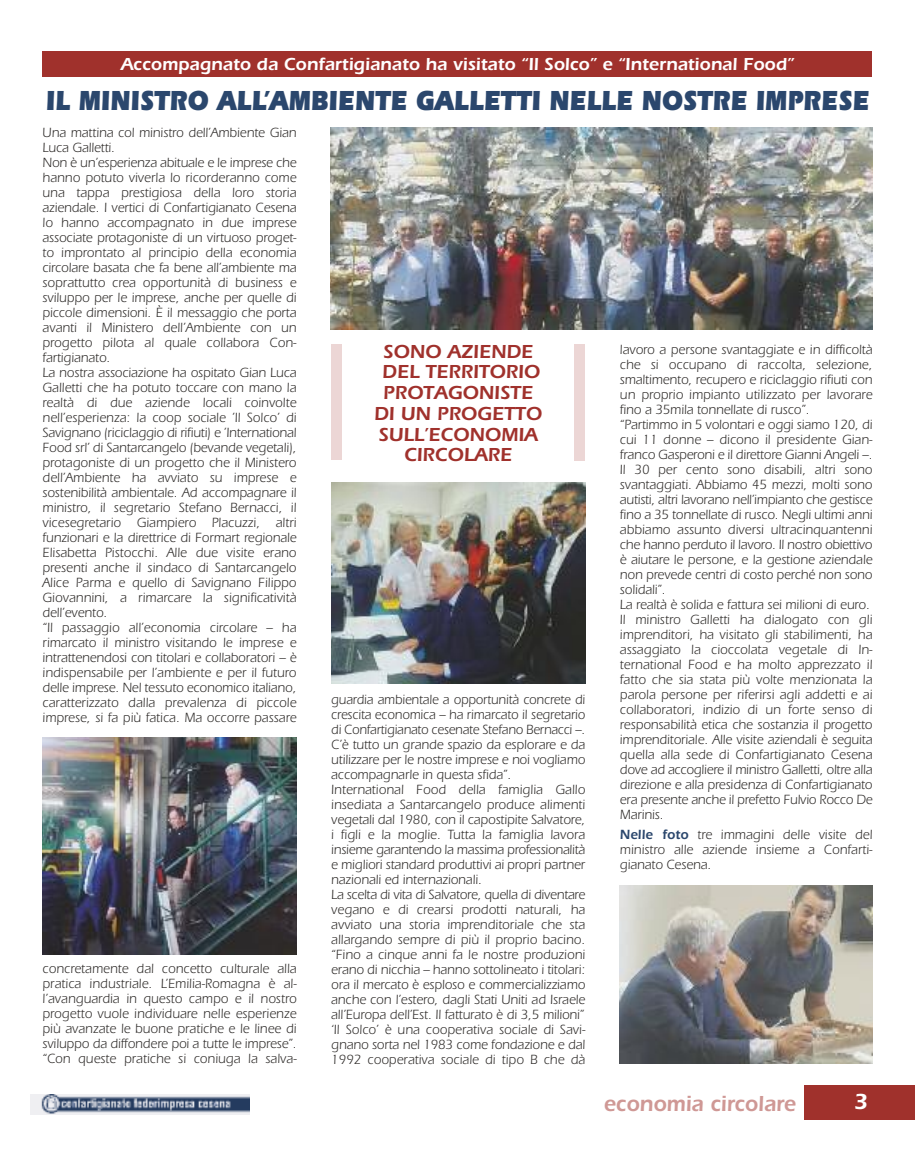
<style>
.page{position:relative;width:915px;height:1149px;background:#fff}
.page>*{position:absolute;margin:0;border:0;box-sizing:border-box;transform-origin:0 0}
.t1{font:900 28.5px "Itc Eras";color:#2b476d;scale:.82 1}
.t2{font:600 22.5px "Itc Eras";color:#cf9895;scale:.95 1}
.t3{font:600 22.5px "Itc Eras";color:#fff}
.t4{font:600 19.5px/20.7px "Itc Eras";color:#a0312c;text-align:center}
.t5{font:600 18px "Itc Eras";color:#fff}
.t6{font:13.8px/15px "Itc Eras";letter-spacing:.005em;color:#2c2927;scale:.95 1}
.t7{font:13.8px/15px "Itc Eras";letter-spacing:.005em;color:#2c2927;scale:.93 1}
.s1{font-weight:600;color:#2b476d}
</style>
<div class="page">
<div style="left:804px;top:1084px;width:110px;height:34px;background:#a0312c"></div>
<img style="left:31px;top:1094px;width:218px;height:20px">
<div style="left:43px;top:51px;width:829px;height:26px;background:#a0312c"></div>
<img style="left:330px;top:128px;width:542px;height:201px">
<div style="left:331px;top:344px;width:11px;height:116px;background:#ecd6d5"></div>
<div style="left:574px;top:344px;width:11px;height:117px;background:#ecd6d5"></div>
<img style="left:619px;top:885px;width:253px;height:178px">
<img style="left:43px;top:737px;width:253px;height:217px">
<img style="left:331px;top:482px;width:254px;height:201px">
<h3 class="t5" style="left:121px;top:57px;width:674px">Accompagnato da Confartigianato ha visitato “Il Solco” e “International Food”</h3>
<h1 class="t1" style="left:46px;top:91px;width:1005px">IL MINISTRO ALL’AMBIENTE GALLETTI NELLE NOSTRE IMPRESE</h1>
<p class="t6" style="left:43px;top:126px;width:269px">Una mattina col ministro dell’Ambiente Gian Luca Galletti.<br>Non è un’esperienza abituale e le imprese che hanno potuto viverla lo ricorderanno come una tappa prestigiosa della loro storia aziendale. I vertici di Confartigianato Cesena lo hanno accompagnato in due imprese associate protagoniste di un virtuoso proget&shy;to improntato al principio della economia circolare basata che fa bene all’ambiente ma soprattutto crea opportunità di business e sviluppo per le imprese, anche per quelle di piccole dimensioni. È il messaggio che porta avanti il Ministero dell’Ambiente con un progetto pilota al quale collabora Con&shy;fartigianato.<br>La nostra associazione ha ospitato Gian Luca Galletti che ha potuto toccare con mano la realtà di due aziende locali coinvolte nell’esperienza: la coop sociale ’Il Solco’ di Savignano (riciclaggio di rifiuti) e ’International Food srl’ di Santarcangelo (bevande vegetali), protagoniste di un progetto che il Ministero dell’Ambiente ha avviato su imprese e sostenibilità ambientale. Ad accompagnare il ministro, il segretario Stefano Bernacci, il vicesegretario Giampiero Placuzzi, altri funzionari e la direttrice di Formart regionale Elisabetta Pistocchi. Alle due visite erano presenti anche il sindaco di Santarcangelo Alice Parma e quello di Savignano Filippo Giovannini, a rimarcare la significatività dell’evento.<br>“Il passaggio all’economia circolare – ha rimarcato il ministro visitando le imprese e intrattenendosi con titolari e collaboratori – è indispensabile per l’ambiente e per il futuro delle imprese. Nel tessuto economico italiano, caratterizzato dalla prevalenza di piccole imprese, si fa più fatica. Ma occorre passare</p>
<h3 class="t4" style="left:374px;top:343px;width:169px">SONO AZIENDE<br>DEL TERRITORIO<br>PROTAGONISTE<br>DI UN PROGETTO<br>SULL’ECONOMIA<br>CIRCOLARE</h3>
<p class="t6" style="left:619px;top:343px;width:267px">lavoro a persone svantaggiate e in difficoltà che si occupano di raccolta, selezione, smaltimento, recupero e riciclaggio rifiuti con un proprio impianto utilizzato per lavorare fino a 35mila tonnellate di rusco”.<br>“Partimmo in 5 volontari e oggi siamo 120, di cui 11 donne – dicono il presidente Gian&shy;franco Gasperoni e il direttore Gianni Angeli –.<br>Il 30 per cento sono disabili, altri sono svantaggiati. Abbiamo 45 mezzi, molti sono autisti, altri lavorano nell’impianto che gestisce fino a 35 tonnellate di rusco. Negli ultimi anni abbiamo assunto diversi ultracinquantenni che hanno perduto il lavoro. Il nostro obiettivo è aiutare le persone, e la gestione aziendale non prevede centri di costo perché non sono solidali”.<br>La realtà è solida e fattura sei milioni di euro.<br>Il ministro Galletti ha dialogato con gli imprenditori, ha visitato gli stabilimenti, ha assaggiato la cioccolata vegetale di In&shy;ternational Food e ha molto apprezzato il fatto che sia stata più volte menzionata la parola persone per riferirsi agli addetti e ai collaboratori, indizio di un forte senso di responsabilità etica che sostanzia il progetto imprenditoriale. Alle visite aziendali è seguita quella alla sede di Confartigianato Cesena dove ad accogliere il ministro Galletti, oltre alla direzione e alla presidenza di Confartigianato era presente anche il prefetto Fulvio Rocco De Marinis.</p>
<p class="t6" style="left:619px;top:827px;width:267px;text-align:justify"><span class="s1">Nelle foto</span> tre immagini delle visite del ministro alle aziende insieme a Confarti&shy;gianato Cesena.</p>
<p class="t7" style="left:331px;top:692px;width:275px">guardia ambientale a opportunità concrete di crescita economica – ha rimarcato il segretario di Confartigianato cesenate Stefano Bernacci –.<br>C’è tutto un grande spazio da esplorare e da utilizzare per le nostre imprese e noi vogliamo accompagnarle in questa sfida”.<br>International Food della famiglia Gallo insediata a Santarcangelo produce alimenti vegetali dal 1980, con il capostipite Salvatore, i figli e la moglie. Tutta la famiglia lavora insieme garantendo la massima professionalità e migliori standard produttivi ai propri partner nazionali ed internazionali.<br>La scelta di vita di Salvatore, quella di diventare vegano e di crearsi prodotti naturali, ha avviato una storia imprenditoriale che sta allargando sempre di più il proprio bacino. “Fino a cinque anni fa le nostre produzioni erano di nicchia – hanno sottolineato i titolari: ora il mercato è esploso e commercializziamo anche con l’estero, dagli Stati Uniti ad Israele all’Europa dell’Est. Il fatturato è di 3,5 milioni” ‘Il Solco’ è una cooperativa sociale di Savi&shy;gnano sorta nel 1983 come fondazione e dal 1992 cooperativa sociale di tipo B che dà</p>
<p class="t6" style="left:43px;top:962px;width:269px;text-align:justify">concretamente dal concetto culturale alla pratica industriale. L’Emilia-Romagna è al&shy;l’avanguardia in questo campo e il nostro progetto vuole individuare nelle esperienze più avanzate le buone pratiche e le linee di sviluppo da diffondere poi a tutte le imprese”. “Con queste pratiche si coniuga la salva-</p>
<h2 class="t2" style="left:603px;top:1095px;width:203px">economia circolare</h2>
<h2 class="t3" style="left:853px;top:1093px;width:16px">3</h2>
</div>
